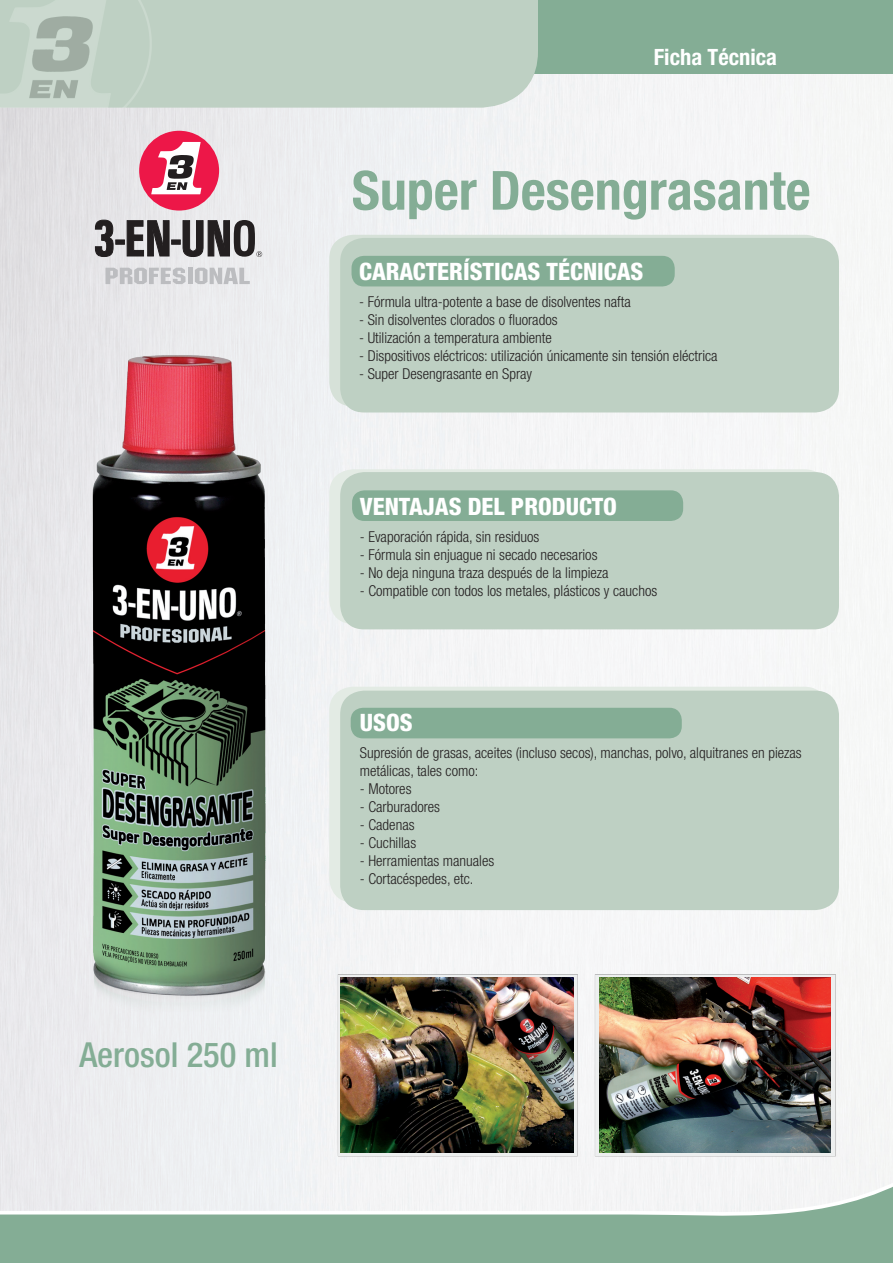
<style>
.page{position:relative;width:893px;height:1263px;background:#fff}
.page>*{position:absolute;margin:0;border:0;box-sizing:border-box;transform-origin:0 0}
.Titulo_grande{font:700 condensed 54px "Helvetica Neue";color:#84ad95}
.Titulo{font:500 condensed 34.5px "Helvetica Neue";color:#84ad95}
.Titulo-2{font:800 condensed 24px "Helvetica Neue";color:#fff}
.Titulo_grande-2{font:700 condensed 22.5px "Helvetica Neue";color:#fff}
.Corrido{font:300 condensed 15px/18px "Helvetica Neue";color:#231f20}
</style>
<div class="page">
<img style="left:0;top:74px;width:893px;height:1094px">
<div style="left:139px;top:131px;width:80px;height:80px;background:#ed1748;border-radius:50%"></div>
<svg style="left:95px;top:142px;width:167px;height:164px;background:#cab3ba"></svg>
<img style="left:590px;top:967px;width:257px;height:196px">
<img style="left:321px;top:967px;width:269px;height:196px">
<div style="left:329px;top:235px;width:499px;height:171px;background:#d6e1d8;border-radius:24px"></div>
<div style="left:340px;top:238px;width:499px;height:174px;background:#bed0c3;border-radius:24px"></div>
<div style="left:352px;top:256px;width:323px;height:30px;background:#84ad95;border-radius:12px"></div>
<div style="left:329px;top:469px;width:499px;height:155px;background:#e3ebe4;border-radius:24px"></div>
<div style="left:340px;top:472px;width:499px;height:157px;background:#bed0c3;border-radius:24px"></div>
<div style="left:352px;top:490px;width:331px;height:31px;background:#84ad95;border-radius:12px"></div>
<div style="left:329px;top:687px;width:499px;height:215px;background:#e3ebe4;border-radius:24px"></div>
<div style="left:340px;top:691px;width:499px;height:219px;background:#bed0c3;border-radius:24px"></div>
<div style="left:351px;top:708px;width:331px;height:30px;background:#84ad95;border-radius:12px"></div>
<img style="left:341px;top:977px;width:233px;height:175px">
<img style="left:599px;top:978px;width:232px;height:174px">
<div style="left:452px;top:0;width:441px;height:74px;background:#84ad95"></div>
<div style="left:156px;top:0;width:382px;height:108px;background:#bed0c3"></div>
<img style="left:0;top:0;width:156px;height:108px">
<svg style="left:0;top:1168px;width:893px;height:95px"></svg>
<img style="left:46px;top:306px;width:262px;height:750px">
<p class="Titulo" style="left:79px;top:1034px;width:200px">Aerosol 250 ml</p>
<p class="Titulo_grande-2" style="left:654px;top:43px;width:125px">Ficha Técnica</p>
<p class="Titulo_grande" style="left:352px;top:158px;width:460px">Super Desengrasante</p>
<p class="Titulo-2" style="left:359px;top:257px;width:286px">CARACTERÍSTICAS TÉCNICAS</p>
<p class="Corrido" style="left:359px;top:292px;width:273px">- Fórmula ultra-potente a base de disolventes nafta</p>
<p class="Corrido" style="left:359px;top:310px;width:200px">- Sin disolventes clorados o fluorados</p>
<p class="Corrido" style="left:359px;top:328px;width:194px">- Utilización a temperatura ambiente</p>
<p class="Corrido" style="left:359px;top:346px;width:360px">- Dispositivos eléctricos: utilización únicamente sin tensión eléctrica</p>
<p class="Corrido" style="left:359px;top:364px;width:175px">- Super Desengrasante en Spray</p>
<p class="Titulo-2" style="left:360px;top:492px;width:258px">VENTAJAS DEL PRODUCTO</p>
<p class="Corrido" style="left:360px;top:527px;width:181px">- Evaporación rápida, sin residuos</p>
<p class="Corrido" style="left:360px;top:545px;width:239px">- Fórmula sin enjuague ni secado necesarios</p>
<p class="Corrido" style="left:360px;top:563px;width:250px">- No deja ninguna traza después de la limpieza</p>
<p class="Corrido" style="left:360px;top:581px;width:299px">- Compatible con todos los metales, plásticos y cauchos</p>
<p class="Titulo-2" style="left:360px;top:708px;width:54px">USOS</p>
<p class="Corrido" style="left:360px;top:743px;width:443px">Supresión de grasas, aceites (incluso secos), manchas, polvo, alquitranes en piezas metálicas, tales como:</p>
<p class="Corrido" style="left:360px;top:779px;width:53px">- Motores</p>
<p class="Corrido" style="left:360px;top:797px;width:82px">- Carburadores</p>
<p class="Corrido" style="left:360px;top:815px;width:56px">- Cadenas</p>
<p class="Corrido" style="left:360px;top:833px;width:58px">- Cuchillas</p>
<p class="Corrido" style="left:360px;top:851px;width:136px">- Herramientas manuales</p>
<p class="Corrido" style="left:360px;top:869px;width:115px">- Cortacéspedes, etc.</p>
</div>
